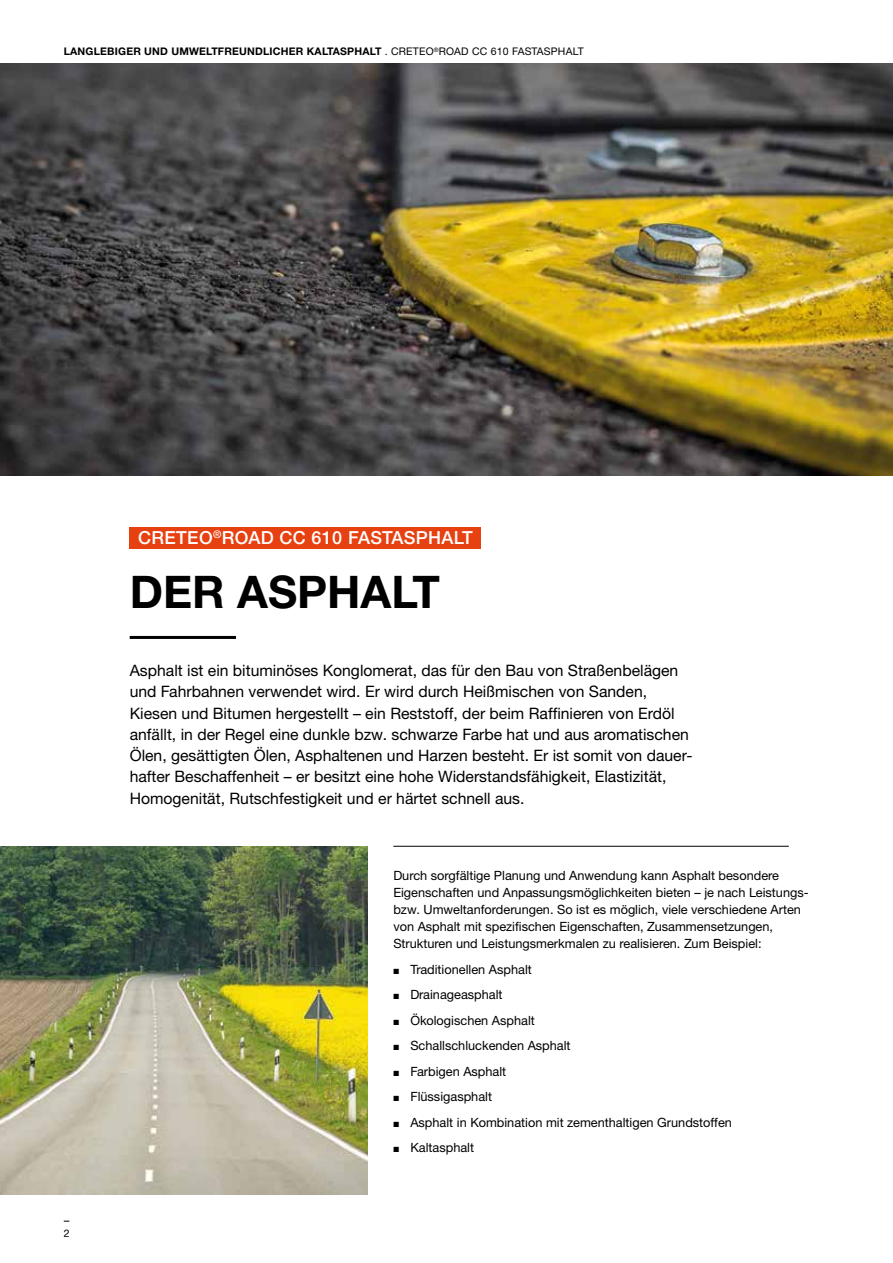
<style>
.page{position:relative;width:893px;height:1263px;background:#fff}
.page>*{position:absolute;margin:0;border:0;box-sizing:border-box;transform-origin:0 0}
.t1{font:700 45px "Helvetica Neue LTW1 G";color:#000}
.t2{font:500 18px "Helvetica Neue LTW1 G";letter-spacing:.02em;color:#fff}
.t3{font:15.75px/21.3px "Helvetica Neue LTW1 G";color:#000}
.t4{font:12.75px/17px "Helvetica Neue LTW1 G";color:#000}
.t5{font:700 10.5px "Helvetica Neue LTW1 G";letter-spacing:.02em;color:#000}
.t6{font:10.5px "Helvetica Neue LTW1 G";color:#000}
.s1{font-weight:400}
</style>
<div class="page">
<div style="left:130px;top:527px;width:351px;height:21px;background:#e74011"></div>
<hr style="left:130px;top:636px;width:106px;height:3px;background:#000">
<img style="left:0;top:64px;width:893px;height:412px">
<hr style="left:393px;top:846px;width:396px;height:1px;background:#000">
<img style="left:0;top:846px;width:368px;height:349px">
<p class="t5" style="left:64px;top:45px;width:521px">LANGLEBIGER UND UMWELTFREUNDLICHER KALTASPHALT <span class="s1">. CRETEO</span><sup>®</sup><span class="s1">ROAD CC 610 FASTASPHALT</span></p>
<h2 class="t2" style="left:138px;top:527px;width:336px">CRETEO<sup>®</sup>ROAD CC 610 FASTASPHALT</h2>
<h1 class="t1" style="left:130px;top:564px;width:312px">DER ASPHALT</h1>
<p class="t3" style="left:130px;top:660px;width:564px">Asphalt ist ein bituminöses Konglomerat, das für den Bau von Straßenbelägen und Fahrbahnen verwendet wird. Er wird durch Heißmischen von Sanden, Kiesen und Bitumen hergestellt – ein Reststoff, der beim Raffinieren von Erdöl anfällt, in der Regel eine dunkle bzw. schwarze Farbe hat und aus aromatischen Ölen, gesättigten Ölen, Asphaltenen und Harzen besteht. Er ist somit von dauer&shy;hafter Beschaffenheit – er besitzt eine hohe Widerstandsfähigkeit, Elastizität, Homogenität, Rutschfestigkeit und er härtet schnell aus.</p>
<p class="t6" style="left:64px;top:1227px;width:7px">2</p>
<p class="t4" style="left:393px;top:867px;width:417px">Durch sorgfältige Planung und Anwendung kann Asphalt besondere Eigenschaften und Anpassungsmöglichkeiten bieten – je nach Leistungs&shy;bzw. Umweltanforderungen. So ist es möglich, viele verschiedene Arten von Asphalt mit spezifischen Eigenschaften, Zusammensetzungen, Strukturen und Leistungsmerkmalen zu realisieren. Zum Beispiel:</p>
<p class="t4" style="left:393px;top:961px;width:140px">■ Traditionellen Asphalt</p>
<p class="t4" style="left:393px;top:986px;width:111px">■ Drainageasphalt</p>
<p class="t4" style="left:393px;top:1012px;width:143px">■ Ökologischen Asphalt</p>
<p class="t4" style="left:393px;top:1037px;width:179px">■ Schallschluckenden Asphalt</p>
<p class="t4" style="left:393px;top:1063px;width:114px">■ Farbigen Asphalt</p>
<p class="t4" style="left:393px;top:1088px;width:100px">■ Flüssigasphalt</p>
<p class="t4" style="left:393px;top:1114px;width:340px">■ Asphalt in Kombination mit zementhaltigen Grundstoffen</p>
<p class="t4" style="left:393px;top:1139px;width:82px">■ Kaltasphalt</p>
</div>
